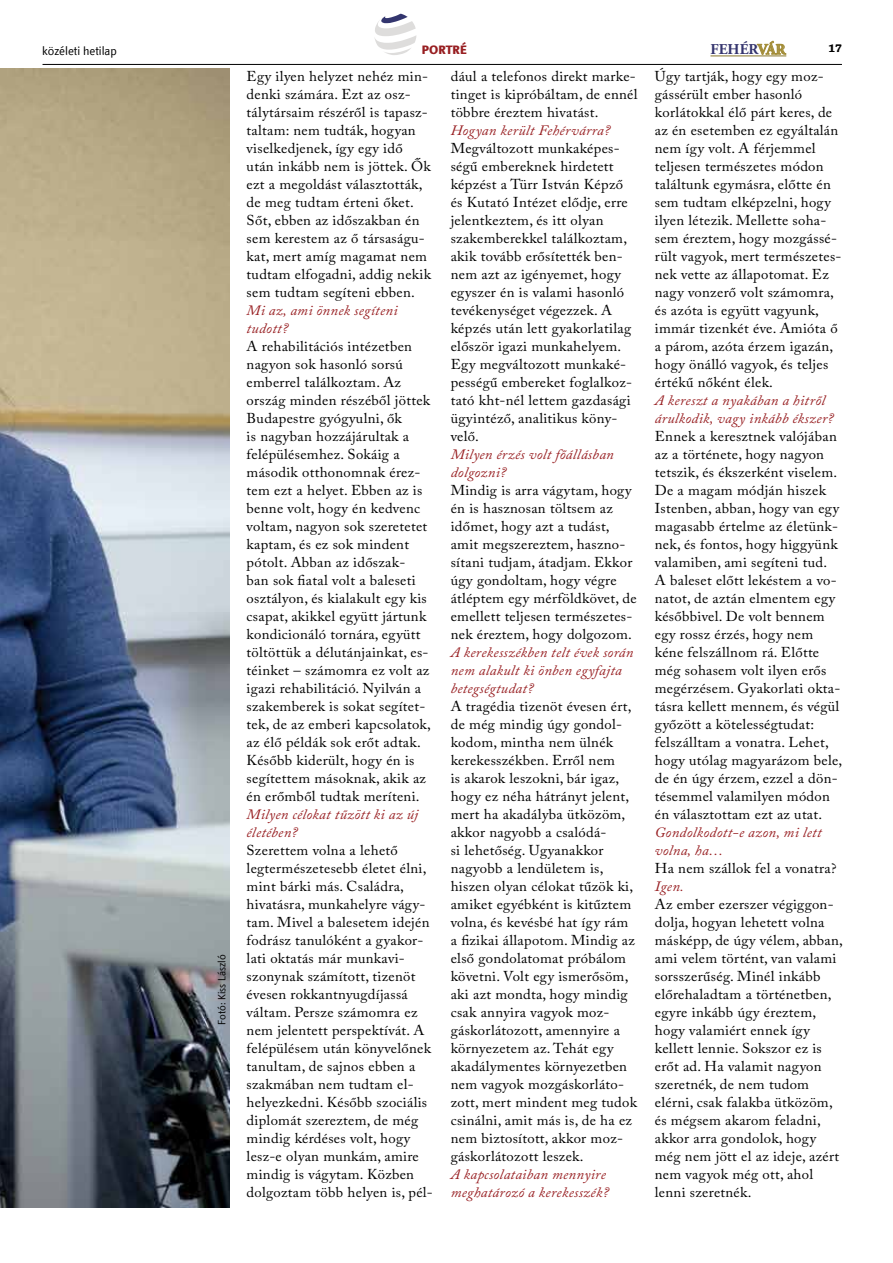
<style>
.page{position:relative;width:893px;height:1263px;background:#fff}
.page>*{position:absolute;margin:0;border:0;box-sizing:border-box;transform-origin:0 0}
.t1{font:700 15px "Adobe Garamond Pro";color:#34346e}
.t2{font:14.25px/18px "Adobe Caslon Pro";letter-spacing:.02em;color:#000}
.t3{font:italic 14.25px/18px "Adobe Caslon Pro";letter-spacing:.02em;color:#981f22}
.t4{font:12px "Textra LT";color:#000}
.t5{font:800 12px "Textra LT";color:#981f22}
.t6{font:700 12px "Chaparral Pro";color:#000}
.t7{font:10.5px "Textra LT";color:#000}
.s1{color:#a38d38}
</style>
<div class="page">
<hr style="left:43px;top:64px;width:799px;height:1px;background:#000">
<svg style="left:757px;top:41px;width:29px;height:14px"></svg>
<hr style="left:710px;top:56px;width:76px;height:1px;background:#87762c">
<svg style="left:374px;top:14px;width:42px;height:41px"></svg>
<img style="left:0;top:68px;width:230px;height:1140px">
<p class="t4" style="left:42px;top:43px;width:76px">közéleti hetilap</p>
<p class="t7" style="left:215px;top:1025px;width:72px;rotate:-90deg">Fotó: Kiss László</p>
<p class="t5" style="left:422px;top:42px;width:46px">PORTRÉ</p>
<p class="t1" style="left:710px;top:41px;width:77px">FEHÉR<span class="s1">VÁR</span></p>
<p class="t6" style="left:828px;top:41px;width:15px">17</p>
<p class="t2" style="left:247px;top:67px;width:186px">Egy ilyen helyzet nehéz min&shy;denki számára. Ezt az osz&shy;tálytársaim részéről is tapasz&shy;taltam: nem tudták, hogyan viselkedjenek, így egy idő után inkább nem is jöttek. Ők ezt a megoldást választották, de meg tudtam érteni őket.<br>Sőt, ebben az időszakban én sem kerestem az ő társaságu&shy;kat, mert amíg magamat nem tudtam elfogadni, addig nekik sem tudtam segíteni ebben.</p>
<p class="t3" style="left:247px;top:301px;width:152px">Mi az, ami önnek segíteni tudott?</p>
<p class="t2" style="left:247px;top:337px;width:186px">A rehabilitációs intézetben nagyon sok hasonló sorsú emberrel találkoztam. Az ország minden részéből jöttek<br>Budapestre gyógyulni, ők<br>is nagyban hozzájárultak a felépülésemhez. Sokáig a második otthonomnak érez&shy;tem ezt a helyet. Ebben az is benne volt, hogy én kedvenc voltam, nagyon sok szeretetet kaptam, és ez sok mindent pótolt. Abban az időszak&shy;ban sok fiatal volt a baleseti osztályon, és kialakult egy kis csapat, akikkel együtt jártunk kondicionáló tornára, együtt töltöttük a délutánjainkat, es&shy;téinket – számomra ez volt az igazi rehabilitáció. Nyilván a szakemberek is sokat segítet&shy;tek, de az emberi kapcsolatok, az élő példák sok erőt adtak.<br>Később kiderült, hogy én is segítettem másoknak, akik az én erőmből tudtak meríteni.</p>
<p class="t3" style="left:247px;top:805px;width:173px">Milyen célokat tűzött ki az új életében?</p>
<p class="t2" style="left:247px;top:841px;width:188px">Szerettem volna a lehető legtermészetesebb életet élni, mint bárki más. Családra, hivatásra, munkahelyre vágy&shy;tam. Mivel a balesetem idején fodrász tanulóként a gyakor&shy;lati oktatás már munkavi&shy;szonynak számított, tizenöt évesen rokkantnyugdíjassá váltam. Persze számomra ez nem jelentett perspektívát. A felépülésem után könyvelőnek tanultam, de sajnos ebben a szakmában nem tudtam el&shy;helyezkedni. Később szociális diplomát szereztem, de még mindig kérdéses volt, hogy lesz-e olyan munkám, amire mindig is vágytam. Közben dolgoztam több helyen is, pél-</p>
<p class="t2" style="left:451px;top:67px;width:188px">dául a telefonos direkt marke&shy;tinget is kipróbáltam, de ennél többre éreztem hivatást.</p>
<p class="t3" style="left:451px;top:121px;width:161px">Hogyan került Fehérvárra?</p>
<p class="t2" style="left:451px;top:139px;width:183px">Megváltozott munkaképes&shy;ségű embereknek hirdetett képzést a Türr István Képző és Kutató Intézet elődje, erre jelentkeztem, és itt olyan szakemberekkel találkoztam, akik tovább erősítették ben&shy;nem azt az igényemet, hogy egyszer én is valami hasonló tevékenységet végezzek. A képzés után lett gyakorlatilag először igazi munkahelyem.<br>Egy megváltozott munkaké&shy;pességű embereket foglalkoz&shy;tató kht-nél lettem gazdasági ügyintéző, analitikus köny&shy;velő.</p>
<p class="t3" style="left:451px;top:445px;width:165px">Milyen érzés volt főállásban dolgozni?</p>
<p class="t2" style="left:451px;top:481px;width:187px">Mindig is arra vágytam, hogy én is hasznosan töltsem az időmet, hogy azt a tudást, amit megszereztem, haszno&shy;sítani tudjam, átadjam. Ekkor úgy gondoltam, hogy végre átléptem egy mérföldkövet, de emellett teljesen természetes&shy;nek éreztem, hogy dolgozom.</p>
<p class="t3" style="left:451px;top:643px;width:184px">A kerekesszékben telt évek során nem alakult ki önben egyfajta betegségtudat?</p>
<p class="t2" style="left:451px;top:697px;width:188px">A tragédia tizenöt évesen ért, de még mindig úgy gondol&shy;kodom, mintha nem ülnék kerekesszékben. Erről nem<br>is akarok leszokni, bár igaz, hogy ez néha hátrányt jelent, mert ha akadályba ütközöm, akkor nagyobb a csalódá-<br>si lehetőség. Ugyanakkor nagyobb a lendületem is, hiszen olyan célokat tűzök ki, amiket egyébként is kitűztem volna, és kevésbé hat így rám a fizikai állapotom. Mindig az első gondolatomat próbálom követni. Volt egy ismerősöm, aki azt mondta, hogy mindig csak annyira vagyok moz&shy;gáskorlátozott, amennyire a környezetem az. Tehát egy akadálymentes környezetben nem vagyok mozgáskorláto&shy;zott, mert mindent meg tudok csinálni, amit más is, de ha ez nem biztosított, akkor moz&shy;gáskorlátozott leszek.</p>
<p class="t3" style="left:451px;top:1165px;width:160px">A kapcsolataiban mennyire meghatározó a kerekesszék?</p>
<p class="t2" style="left:655px;top:67px;width:188px">Úgy tartják, hogy egy moz&shy;gássérült ember hasonló korlátokkal élő párt keres, de az én esetemben ez egyáltalán nem így volt. A férjemmel teljesen természetes módon találtunk egymásra, előtte én sem tudtam elképzelni, hogy ilyen létezik. Mellette soha&shy;sem éreztem, hogy mozgássé&shy;rült vagyok, mert természetes&shy;nek vette az állapotomat. Ez nagy vonzerő volt számomra, és azóta is együtt vagyunk, immár tizenkét éve. Amióta ő a párom, azóta érzem igazán, hogy önálló vagyok, és teljes értékű nőként élek.</p>
<p class="t3" style="left:655px;top:391px;width:180px">A kereszt a nyakában a hitről árulkodik, vagy inkább ékszer?</p>
<p class="t2" style="left:655px;top:427px;width:189px">Ennek a keresztnek valójában az a története, hogy nagyon tetszik, és ékszerként viselem.<br>De a magam módján hiszek<br>Istenben, abban, hogy van egy magasabb értelme az életünk&shy;nek, és fontos, hogy higgyünk valamiben, ami segíteni tud.<br>A baleset előtt lekéstem a vo&shy;natot, de aztán elmentem egy későbbivel. De volt bennem egy rossz érzés, hogy nem kéne felszállnom rá. Előtte még sohasem volt ilyen erős megérzésem. Gyakorlati okta&shy;tásra kellett mennem, és végül győzött a kötelességtudat: felszálltam a vonatra. Lehet, hogy utólag magyarázom bele, de én úgy érzem, ezzel a dön&shy;tésemmel valamilyen módon én választottam ezt az utat.</p>
<p class="t3" style="left:655px;top:823px;width:168px">Gondolkodott-e azon, mi lett volna, ha…</p>
<p class="t2" style="left:655px;top:859px;width:183px">Ha nem szállok fel a vonatra?</p>
<p class="t3" style="left:655px;top:877px;width:31px">Igen.</p>
<p class="t2" style="left:655px;top:895px;width:190px">Az ember ezerszer végiggon&shy;dolja, hogyan lehetett volna másképp, de úgy vélem, abban, ami velem történt, van valami sorsszerűség. Minél inkább előrehaladtam a történetben, egyre inkább úgy éreztem, hogy valamiért ennek így kellett lennie. Sokszor ez is erőt ad. Ha valamit nagyon szeretnék, de nem tudom elérni, csak falakba ütközöm, és mégsem akarom feladni, akkor arra gondolok, hogy még nem jött el az ideje, azért nem vagyok még ott, ahol lenni szeretnék.</p>
</div>
